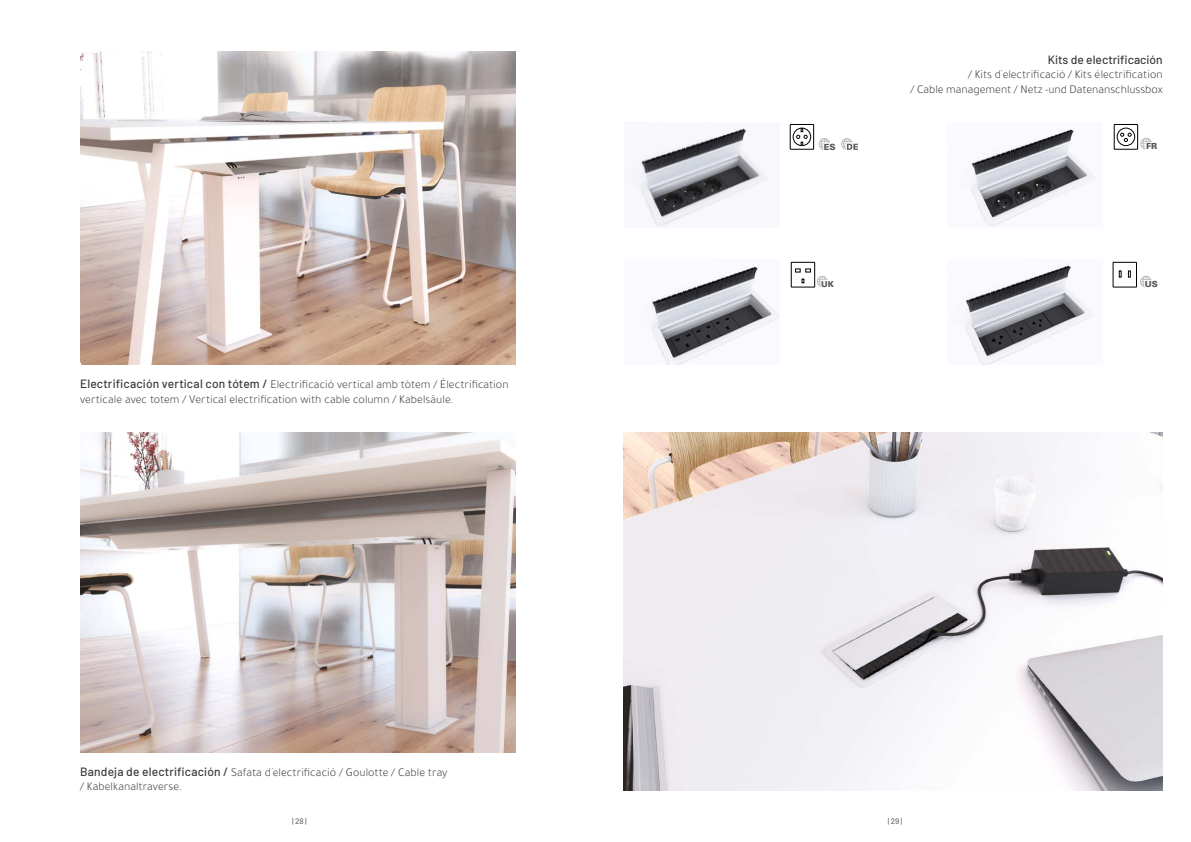
<style>
.page{position:relative;width:1191px;height:842px;background:#fff}
.page>*{position:absolute;margin:0;border:0;box-sizing:border-box;transform-origin:0 0}
.t1{font:300 12px/14.4px "Tajawal";color:#3c3c3b}
.t2{font:500 12px "Barlow";color:#3c3c3b}
.t3{font:900 8.5px "Univers LT Std";color:#575756}
.t4{font:900 8.4px "Univers LT Std";color:#575756}
.t5{font:900 8.1px "Univers LT Std";color:#575756}
.t6{font:500 8px "Barlow";color:#706f6f}
.s1{font-family:"Barlow";font-weight:500}
</style>
<div class="page">
<img style="left:80px;top:52px;width:435px;height:312px">
<img style="left:80px;top:433px;width:435px;height:320px">
<img style="left:624px;top:433px;width:538px;height:357px">
<img style="left:965px;top:265px;width:128px;height:99px">
<img style="left:651px;top:266px;width:129px;height:98px">
<svg style="left:1140px;top:276px;width:12px;height:12px"></svg>
<div style="left:1112px;top:262px;width:24px;height:25px;border:1px solid #000"></div>
<svg style="left:1119px;top:271px;width:2px;height:6px"></svg>
<svg style="left:1128px;top:271px;width:2px;height:6px"></svg>
<svg style="left:817px;top:276px;width:11px;height:11px"></svg>
<div style="left:791px;top:262px;width:24px;height:25px;border:1px solid #000"></div>
<svg style="left:795px;top:269px;width:15px;height:3px"></svg>
<svg style="left:801px;top:279px;width:3px;height:4px"></svg>
<img style="left:637px;top:128px;width:130px;height:99px">
<img style="left:970px;top:129px;width:125px;height:97px">
<svg style="left:790px;top:124px;width:23px;height:25px"></svg>
<div style="left:790px;top:124px;width:24px;height:25px;border:1px solid #000"></div>
<svg style="left:793px;top:128px;width:17px;height:18px"></svg>
<div style="left:793px;top:128px;width:18px;height:18px;border:1px solid #000;border-radius:50%"></div>
<svg style="left:796px;top:128px;width:11px;height:17px"></svg>
<svg style="left:818px;top:138px;width:40px;height:12px"></svg>
<svg style="left:1140px;top:138px;width:12px;height:12px"></svg>
<svg style="left:1114px;top:124px;width:23px;height:25px"></svg>
<div style="left:1114px;top:124px;width:23px;height:25px;border:1px solid #000"></div>
<svg style="left:1117px;top:128px;width:17px;height:18px"></svg>
<div style="left:1117px;top:128px;width:18px;height:18px;border:1px solid #000;border-radius:50%"></div>
<svg style="left:1120px;top:133px;width:11px;height:9px"></svg>
<p class="t2" style="left:1047px;top:51px;width:116px">Kits de electrificación</p>
<p class="t1" style="left:910px;top:68px;width:254px;text-align:right">/ Kits d´electrificació / Kits électrification<br>/ Cable management / Netz -und Datenanschlussbox</p>
<p class="t3" style="left:824px;top:141px;width:13px">ES</p>
<p class="t4" style="left:1146px;top:141px;width:13px">FR</p>
<p class="t1" style="left:80px;top:378px;width:430px"><span class="s1">Electrificación vertical con tótem /</span> Electrificació vertical amb tòtem / Électrification verticale avec totem / Vertical electrification with cable column / Kabelsäule.</p>
<p class="t1" style="left:80px;top:765px;width:369px"><span class="s1">Bandeja de electrificación /</span> Safata d´electrificació / Goulotte / Cable tray / Kabelkanaltraverse.</p>
<p class="t5" style="left:821px;top:279px;width:14px">UK</p>
<p class="t4" style="left:1145px;top:279px;width:15px">US</p>
<p class="t6" style="left:292px;top:816px;width:16px">| 28 |</p>
<p class="t6" style="left:887px;top:816px;width:16px">| 29 |</p>
</div>
